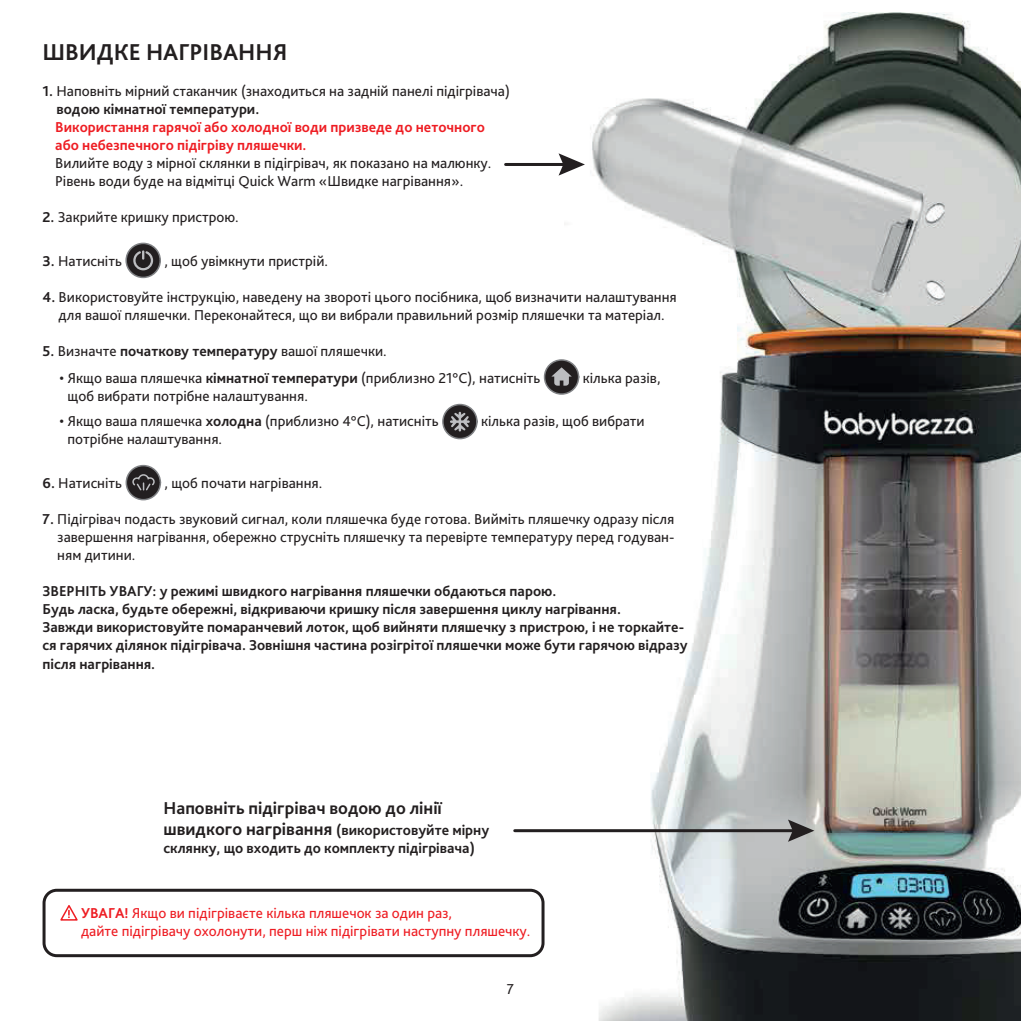
<style>
.page{position:relative;width:1021px;height:1021px;background:#fff}
.page>*{position:absolute;margin:0;border:0;box-sizing:border-box;transform-origin:0 0}
.t1{font:700 24px "Bliss Pro";color:#231f20}
.t2{font:700 18px "Bliss Pro";color:#231f20}
.t3{font:15px/18px "Bliss Pro";color:#231f20}
.t4{font:700 15px/18px "Bliss Pro";color:#231f20}
.t5{font:15px/18px "Bliss Pro";color:#ee1d23}
.t6{font:700 15px/18px "Bliss Pro";color:#ee1d23}
.s1{font-weight:700}
.s2{font-weight:400}
.s3{font-size:18px}
</style>
<div class="page">
<img style="left:564px;top:13px;width:456px;height:1007px">
<svg style="left:60px;top:905px;width:18px;height:16px"></svg>
<div style="left:43px;top:888px;width:501px;height:69px;border:3px solid #231f20;border-radius:13px"></div>
<svg style="left:125px;top:242px;width:36px;height:37px"></svg>
<svg style="left:543px;top:358px;width:37px;height:38px"></svg>
<svg style="left:442px;top:403px;width:36px;height:37px"></svg>
<svg style="left:125px;top:464px;width:37px;height:37px"></svg>
<hr style="left:505px;top:163px;width:62px;height:3px;background:#231f20">
<svg style="left:558px;top:153px;width:27px;height:23px"></svg>
<hr style="left:514px;top:829px;width:282px;height:3px;background:#231f20">
<svg style="left:788px;top:819px;width:26px;height:22px"></svg>
<h1 class="t1" style="left:43px;top:37px;width:246px">ШВИДКЕ НАГРІВАННЯ</h1>
<p class="t3" style="left:56px;top:81px;width:455px;text-indent:-14px"><span class="s1">1.</span> Наповніть мірний стаканчик (знаходиться на задній панелі підігрівача) <span class="s1">водою кімнатної температури.</span></p>
<p class="t6" style="left:55px;top:117px;width:431px">Використання гарячої або холодної води призведе до неточного або небезпечного підігріву пляшечки.</p>
<p class="t3" style="left:55px;top:153px;width:437px">Вилийте воду з мірної склянки в підігрівач, як показано на малюнку.<br>Рівень води буде на відмітці Quick Warm «Швидке нагрівання».</p>
<p class="t3" style="left:43px;top:207px;width:198px"><span class="s1">2.</span> Закрийте кришку пристрою.</p>
<p class="t3" style="left:43px;top:252px;width:81px"><span class="s1">3.</span> Натисніть</p>
<p class="t3" style="left:164px;top:252px;width:165px">, щоб увімкнути пристрій.</p>
<p class="t3" style="left:43px;top:288px;width:635px;text-align:center"><span class="s1">4.</span> Використовуйте інструкцію, наведену на звороті цього посібника, щоб визначити налаштування для вашої пляшечки. Переконайтеся, що ви вибрали правильний розмір пляшечки та матеріал.</p>
<p class="t4" style="left:43px;top:342px;width:346px">5. <span class="s2">Визначте</span> початкову температуру <span class="s2">вашої пляшечки.</span></p>
<p class="t3" style="left:60px;top:368px;width:482px">• Якщо ваша пляшечка <span class="s1">кімнатної температури</span> (приблизно 21°C), натисніть</p>
<p class="t3" style="left:582px;top:368px;width:79px">кілька разів,</p>
<p class="t3" style="left:67px;top:386px;width:242px">щоб вибрати потрібне налаштування.</p>
<p class="t3" style="left:60px;top:411px;width:381px">• Якщо ваша пляшечка <span class="s1">холодна</span> (приблизно 4°C), натисніть</p>
<p class="t3" style="left:481px;top:411px;width:165px">кілька разів, щоб вибрати</p>
<p class="t3" style="left:67px;top:429px;width:156px">потрібне налаштування.</p>
<p class="t3" style="left:43px;top:474px;width:81px"><span class="s1">6.</span> Натисніть</p>
<p class="t3" style="left:164px;top:474px;width:159px">, щоб почати нагрівання.</p>
<p class="t3" style="left:57px;top:510px;width:618px;text-align:justify;text-indent:-15px"><span class="s1">7.</span> Підігрівач подасть звуковий сигнал, коли пляшечка буде готова. Вийміть пляшечку одразу після завершення нагрівання, обережно струсніть пляшечку та перевірте температуру перед годуван&shy;ням дитини.</p>
<p class="t4" style="left:43px;top:582px;width:646px">ЗВЕРНІТЬ УВАГУ: у режимі швидкого нагрівання пляшечки обдаються парою.<br>Будь ласка, будьте обережні, відкриваючи кришку після завершення циклу нагрівання.<br>Завжди використовуйте помаранчевий лоток, щоб вийняти пляшечку з пристрою, і не торкайте&shy;ся гарячих ділянок підігрівача. Зовнішня частина розігрітої пляшечки може бути гарячою відразу після нагрівання.</p>
<p class="t2" style="left:163px;top:796px;width:280px">Наповніть підігрівач водою до лінії</p>
<p class="t4" style="left:163px;top:820px;width:327px"><span class="s3">швидкого нагрівання</span> (використовуйте мірну склянку, що входить до комплекту підігрівача)</p>
<p class="t5" style="left:81px;top:903px;width:451px"><span class="s1">УВАГА!</span> Якщо ви підігріваєте кілька пляшечок за один раз,<br>дайте підігрівачу охолонути, перш ніж підігрівати наступну пляшечку.</p>
<p class="t3" style="left:507px;top:980px;width:9px">7</p>
</div>
